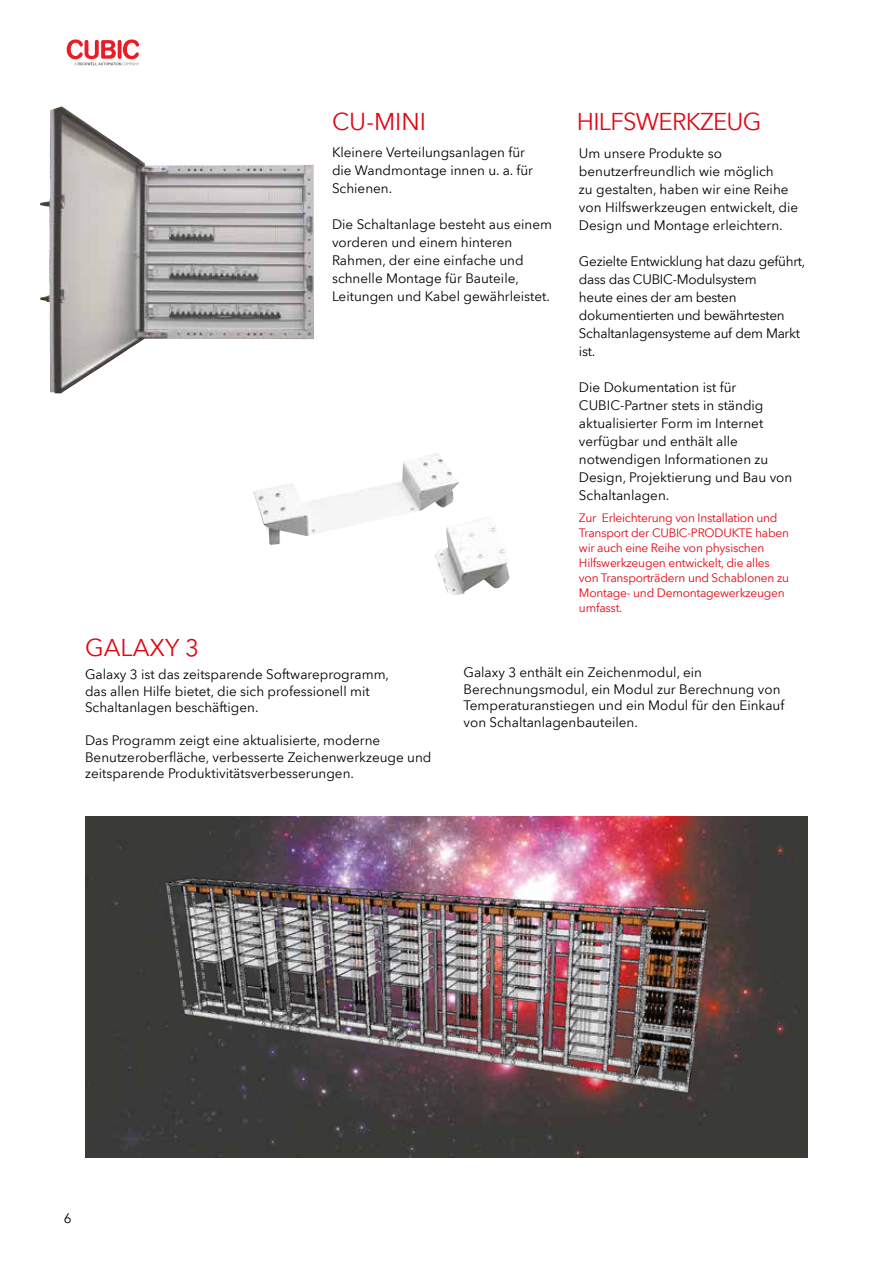
<style>
.page{position:relative;width:893px;height:1263px;background:#fff}
.page>*{position:absolute;margin:0;border:0;box-sizing:border-box;transform-origin:0 0}
.t1{font:24px "Avenir Next";letter-spacing:-.03em;color:#e30613}
.t2{font:13.5px/18px "Avenir Next";color:#000}
.t3{font:13.5px/18px "Avenir Next";letter-spacing:-.02em;color:#000}
.t4{font:12px/15px "Avenir Next";letter-spacing:-.02em;color:#e30613}
</style>
<div class="page">
<img style="left:85px;top:816px;width:723px;height:341px">
<img style="left:311px;top:453px;width:127px;height:49px">
<img style="left:434px;top:517px;width:53px;height:78px">
<img style="left:156px;top:870px;width:560px;height:233px">
<svg style="left:67px;top:39px;width:72px;height:26px"></svg>
<img style="left:40px;top:106px;width:274px;height:287px">
<h1 class="t1" style="left:85px;top:627px;width:115px">GALAXY 3</h1>
<h1 class="t1" style="left:332px;top:102px;width:96px">CU-MINI</h1>
<p class="t2" style="left:332px;top:143px;width:203px">Kleinere Verteilungsanlagen für die Wandmontage innen u. a. für<br>Schienen.</p>
<p class="t2" style="left:332px;top:215px;width:221px">Die Schaltanlage besteht aus einem vorderen und einem hinteren<br>Rahmen, der eine einfache und schnelle Montage für Bauteile,<br>Leitungen und Kabel gewährleistet.</p>
<h1 class="t1" style="left:577px;top:102px;width:186px">HILFSWERKZEUG</h1>
<p class="t2" style="left:579px;top:144px;width:221px">Um unsere Produkte so benutzerfreundlich wie möglich<br>zu gestalten, haben wir eine Reihe von Hilfswerkzeugen entwickelt, die<br>Design und Montage erleichtern.</p>
<p class="t3" style="left:579px;top:252px;width:228px">Gezielte Entwicklung hat dazu geführt, dass das CUBIC-Modulsystem<br>heute eines der am besten dokumentierten und bewährtesten<br>Schaltanlagensysteme auf dem Markt ist.</p>
<p class="t2" style="left:579px;top:378px;width:215px">Die Dokumentation ist für<br>CUBIC-Partner stets in ständig aktualisierter Form im Internet verfügbar und enthält alle notwendigen Informationen zu<br>Design, Projektierung und Bau von<br>Schaltanlagen.</p>
<p class="t4" style="left:579px;top:510px;width:212px">Zur Erleichterung von Installation und Transport der CUBIC-PRODUKTE haben wir auch eine Reihe von physischen Hilfswerkzeugen entwickelt, die alles von Transporträdern und Schablonen zu Montage- und Demontagewerkzeugen umfasst.</p>
<p class="t2" style="left:85px;top:665px;width:306px;line-height:16.5px">Galaxy 3 ist das zeitsparende Softwareprogramm, das allen Hilfe bietet, die sich professionell mit<br>Schaltanlagen beschäftigen.</p>
<p class="t2" style="left:85px;top:731px;width:348px;line-height:16.5px">Das Programm zeigt eine aktualisierte, moderne<br>Benutzeroberfläche, verbesserte Zeichenwerkzeuge und zeitsparende Produktivitätsverbesserungen.</p>
<p class="t2" style="left:463px;top:664px;width:322px;line-height:16.5px">Galaxy 3 enthält ein Zeichenmodul, ein Berechnungsmodul, ein Modul zur Berechnung von Temperaturanstiegen und ein Modul für den Einkauf von Schaltanlagenbauteilen.</p>
<p class="t2" style="left:64px;top:1209px;width:9px">6</p>
</div>
